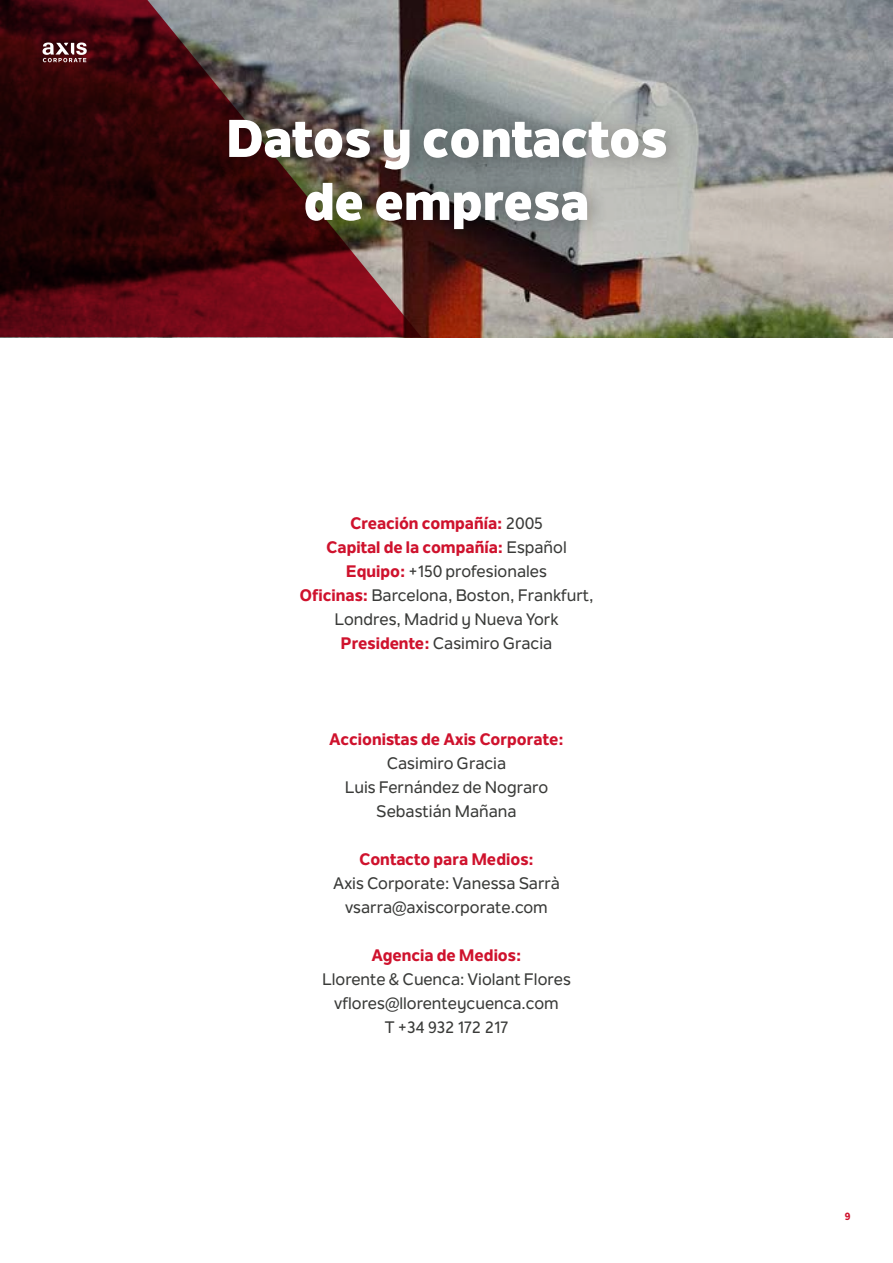
<style>
.page{position:relative;width:893px;height:1263px;background:#fff}
.page>*{position:absolute;margin:0;border:0;box-sizing:border-box;transform-origin:0 0}
.t1{font:800 52.5px/63px "Nolan Next";color:#fff;text-align:center}
.t2{font:500 16.5px/24px "Nolan Next";color:#393a38;text-align:center}
.t3{font:800 16.5px "Nolan Next";color:#cf122d}
.t4{font:800 10.5px "Nolan Next";color:#cf122d}
.s1{font-weight:800;color:#cf122d}
</style>
<div class="page">
<svg style="left:421px;top:0;width:472px;height:337px"></svg>
<svg style="left:0;top:0;width:421px;height:337px"></svg>
<div style="left:212px;top:103px;width:476px;height:147px;background:#000;opacity:.3"></div>
<svg style="left:43px;top:43px;width:44px;height:19px"></svg>
<h1 class="t1" style="left:225px;top:107px;width:444px">Datos y contactos de empresa</h1>
<p class="t2" style="left:299px;top:511px;width:296px"><span class="s1">Creación compañía:</span> 2005<br><span class="s1">Capital de la compañía:</span> Español<br><span class="s1">Equipo:</span> +150 profesionales<br><span class="s1">Oficinas:</span> Barcelona, Boston, Frankfurt,<br>Londres, Madrid y Nueva York<br><span class="s1">Presidente:</span> Casimiro Gracia</p>
<p class="t3" style="left:329px;top:729px;width:236px">Accionistas de Axis Corporate:</p>
<p class="t2" style="left:345px;top:751px;width:205px">Casimiro Gracia<br>Luis Fernández de Nograro<br>Sebastián Mañana</p>
<p class="t3" style="left:359px;top:849px;width:176px">Contacto para Medios:</p>
<p class="t2" style="left:333px;top:871px;width:228px">Axis Corporate: Vanessa Sarrà vsarra@axiscorporate.com</p>
<p class="t3" style="left:372px;top:945px;width:151px">Agencia de Medios:</p>
<p class="t2" style="left:322px;top:967px;width:250px">Llorente &amp; Cuenca: Violant Flores vflores@llorenteycuenca.com<br>T +34 932 172 217</p>
<p class="t4" style="left:845px;top:1210px;width:7px">9</p>
</div>
